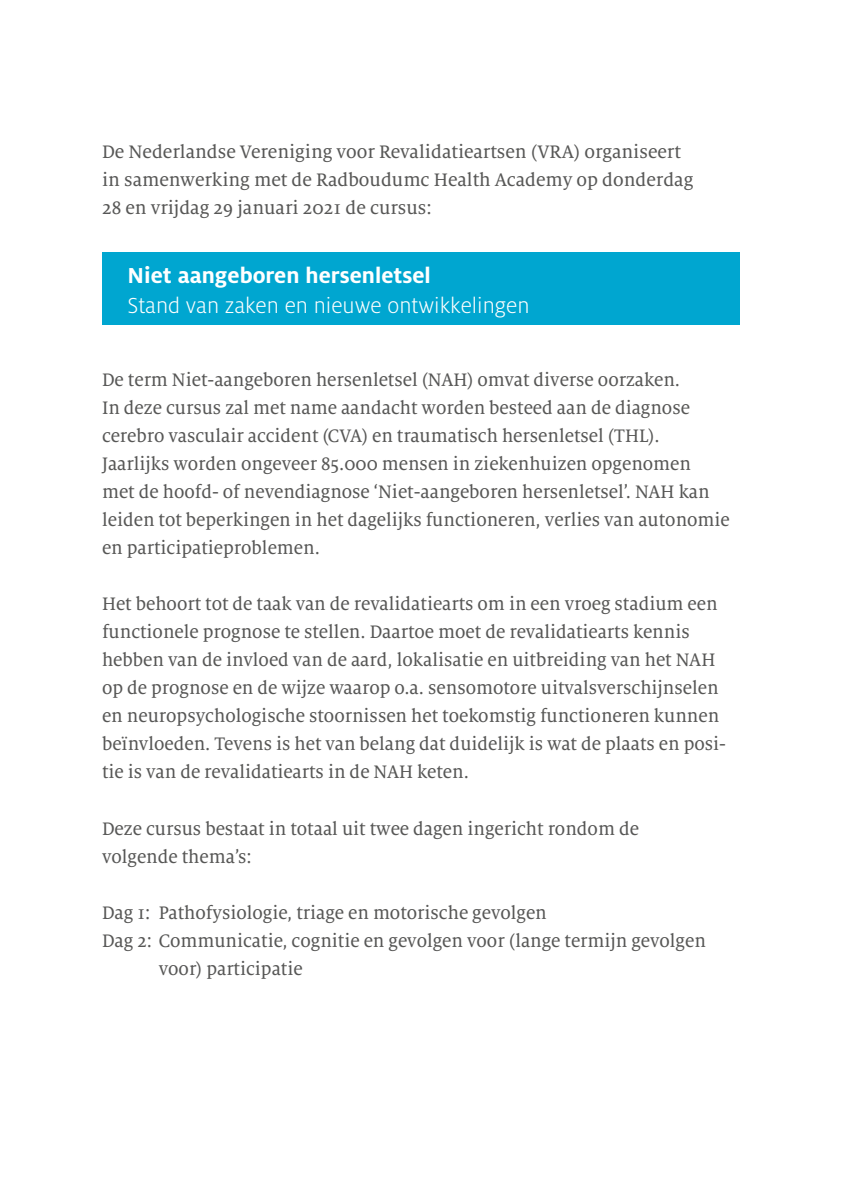
<style>
.page{position:relative;width:842px;height:1191px;background:#fff}
.page>*{position:absolute;margin:0;border:0;box-sizing:border-box;transform-origin:0 0}
.t1{font:300 24px "Milo OT";color:#fff}
.t2{font:700 24px "Milo OT";color:#fff}
.t3{font:20px/28px "Milo Serif OT Text";color:#575756;scale:.96 1}
.t4{font:20px/28px "Milo Serif OT Text";color:#575756}
</style>
<div class="page">
<div style="left:102px;top:252px;width:638px;height:73px;background:#00a6d0"></div>
<p class="t4" style="left:102px;top:138px;width:593px">De Nederlandse Vereniging voor Revalidatieartsen (VRA) organiseert in samenwerking met de Radboudumc Health Academy op donderdag<br>28 en vrijdag 29 januari 2021 de cursus:</p>
<p class="t2" style="left:128px;top:262px;width:305px">Niet aangeboren hersenletsel</p>
<p class="t1" style="left:128px;top:293px;width:404px">Stand van zaken en nieuwe ontwikkelingen</p>
<p class="t3" style="left:102px;top:366px;width:655px">De term Niet-aangeboren hersenletsel (NAH) omvat diverse oorzaken.<br>In deze cursus zal met name aandacht worden besteed aan de diagnose cerebro vasculair accident (CVA) en traumatisch hersenletsel (THL).<br>Jaarlijks worden ongeveer 85.000 mensen in ziekenhuizen opgenomen<br>met de hoofd- of nevendiagnose ‘Niet-aangeboren hersenletsel’. NAH kan leiden tot beperkingen in het dagelijks functioneren, verlies van autonomie en participatieproblemen.</p>
<p class="t3" style="left:102px;top:590px;width:651px">Het behoort tot de taak van de revalidatiearts om in een vroeg stadium een functionele prognose te stellen. Daartoe moet de revalidatiearts kennis hebben van de invloed van de aard, lokalisatie en uitbreiding van het NAH op de prognose en de wijze waarop o.a. sensomotore uitvalsverschijnselen en neuropsychologische stoornissen het toekomstig functioneren kunnen beïnvloeden. Tevens is het van belang dat duidelijk is wat de plaats en posi&shy;tie is van de revalidatiearts in de NAH keten.</p>
<p class="t3" style="left:102px;top:814px;width:561px">Deze cursus bestaat in totaal uit twee dagen ingericht rondom de volgende thema’s:</p>
<p class="t3" style="left:102px;top:898px;width:465px">Dag 1: Pathofysiologie, triage en motorische gevolgen</p>
<p class="t3" style="left:102px;top:926px;width:630px">Dag 2: Communicatie, cognitie en gevolgen voor (lange termijn gevolgen</p>
<p class="t3" style="left:159px;top:954px;width:151px">voor) participatie</p>
</div>
